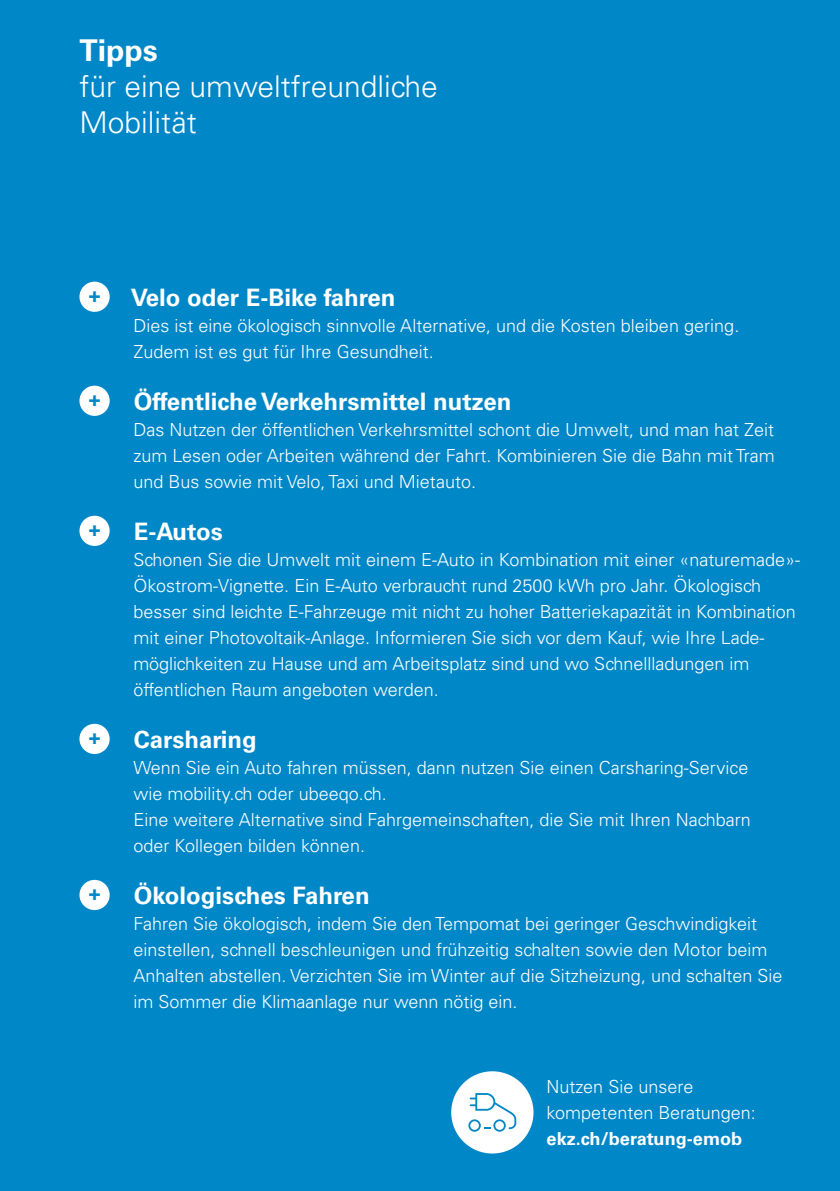
<style>
.page{position:relative;width:840px;height:1191px;background:#fff}
.page>*{position:absolute;margin:0;border:0;box-sizing:border-box;transform-origin:0 0}
.t1{font:300 30px/36px "Univers LT Std";color:#fff}
.t2{font:700 30px "Univers LT Std";color:#fff}
.t3{font:700 24px "Univers LT Std";color:#fff}
.t4{font:700 20px "Univers LT Std";color:#0087c7}
.t5{font:300 18px/26px "Univers LT Std";color:#fff}
.t6{font:700 18px "Univers LT Std";color:#fff}
</style>
<div class="page">
<div style="left:0;top:0;width:839px;height:1191px;background:#0087c7"></div>
<div style="left:79px;top:282px;width:31px;height:30px;background:#fff;border-radius:50%"></div>
<div style="left:79px;top:386px;width:31px;height:30px;background:#fff;border-radius:50%"></div>
<div style="left:79px;top:516px;width:31px;height:30px;background:#fff;border-radius:50%"></div>
<div style="left:79px;top:724px;width:31px;height:30px;background:#fff;border-radius:50%"></div>
<div style="left:79px;top:880px;width:31px;height:30px;background:#fff;border-radius:50%"></div>
<svg style="left:451px;top:1071px;width:82px;height:82px"></svg>
<h1 class="t2" style="left:79px;top:33px;width:80px">Tipps</h1>
<h1 class="t1" style="left:79px;top:69px;width:359px">für eine umweltfreundliche<br>Mobilität</h1>
<p class="t4" style="left:89px;top:283px;width:13px">+</p>
<h2 class="t3" style="left:131px;top:283px;width:266px">Velo oder E-Bike fahren</h2>
<p class="t5" style="left:133px;top:313px;width:607px">Dies ist eine ökologisch sinnvolle Alternative, und die Kosten bleiben gering.<br>Zudem ist es gut für Ihre Gesundheit.</p>
<p class="t4" style="left:89px;top:387px;width:13px">+</p>
<h2 class="t3" style="left:134px;top:387px;width:379px">Öffentliche Verkehrsmittel nutzen</h2>
<p class="t5" style="left:133px;top:417px;width:642px;text-align:justify">Das Nutzen der öffentlichen Verkehrsmittel schont die Umwelt, und man hat Zeit zum Lesen oder Arbeiten während der Fahrt. Kombinieren Sie die Bahn mit Tram und Bus sowie mit Velo, Taxi und Mietauto.</p>
<p class="t4" style="left:89px;top:517px;width:13px">+</p>
<h2 class="t3" style="left:134px;top:517px;width:90px">E-Autos</h2>
<p class="t5" style="left:133px;top:547px;width:668px">Schonen Sie die Umwelt mit einem E-Auto in Kombination mit einer «naturemade»- Ökostrom-Vignette. Ein E-Auto verbraucht rund 2500 kWh pro Jahr. Ökologisch besser sind leichte E-Fahrzeuge mit nicht zu hoher Batteriekapazität in Kombination mit einer Photovoltaik-Anlage. Informieren Sie sich vor dem Kauf, wie Ihre Lade&shy;möglichkeiten zu Hause und am Arbeitsplatz sind und wo Schnellladungen im öffentlichen Raum angeboten werden.</p>
<p class="t4" style="left:89px;top:725px;width:13px">+</p>
<h2 class="t3" style="left:134px;top:725px;width:125px">Carsharing</h2>
<p class="t5" style="left:133px;top:755px;width:618px">Wenn Sie ein Auto fahren müssen, dann nutzen Sie einen Carsharing-Service wie mobility.ch oder ubeeqo.ch.<br>Eine weitere Alternative sind Fahrgemeinschaften, die Sie mit Ihren Nachbarn oder Kollegen bilden können.</p>
<p class="t4" style="left:89px;top:881px;width:13px">+</p>
<h2 class="t3" style="left:134px;top:881px;width:237px">Ökologisches Fahren</h2>
<p class="t5" style="left:133px;top:911px;width:650px">Fahren Sie ökologisch, indem Sie den Tempomat bei geringer Geschwindigkeit einstellen, schnell beschleunigen und frühzeitig schalten sowie den Motor beim Anhalten abstellen. Verzichten Sie im Winter auf die Sitzheizung, und schalten Sie im Sommer die Klimaanlage nur wenn nötig ein.</p>
<p class="t5" style="left:546px;top:1073px;width:210px">Nutzen Sie unsere kompetenten Beratungen:</p>
<p class="t6" style="left:546px;top:1127px;width:197px">ekz.ch/beratung-emob</p>
</div>
